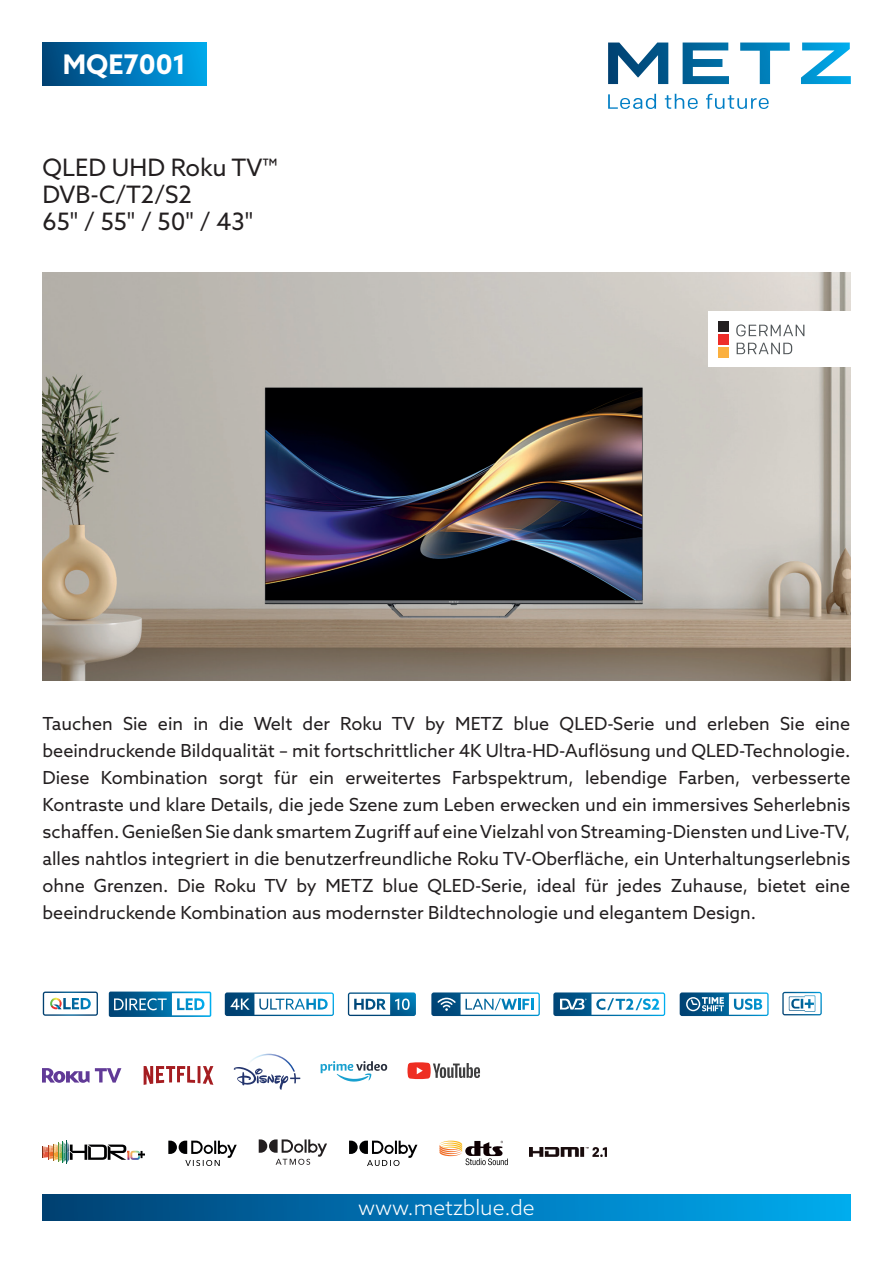
<style>
.page{position:relative;width:893px;height:1263px;background:#fff}
.page>*{position:absolute;margin:0;border:0;box-sizing:border-box;transform-origin:0 0}
.t1{font:700 27px "Azo Sans";color:#fff}
.t2{font:24px/27px "Azo Sans";color:#231f20}
.t3{font:300 21px "Azo Sans";color:#fff}
.t4{font:18px/27px "Azo Sans";color:#231f20;text-align:justify}
</style>
<div class="page">
<svg style="left:608px;top:43px;width:60px;height:41px"></svg>
<svg style="left:683px;top:43px;width:46px;height:41px"></svg>
<svg style="left:740px;top:43px;width:50px;height:41px"></svg>
<svg style="left:801px;top:43px;width:50px;height:41px"></svg>
<svg style="left:608px;top:94px;width:48px;height:15px"></svg>
<svg style="left:665px;top:94px;width:33px;height:15px"></svg>
<svg style="left:706px;top:94px;width:63px;height:15px"></svg>
<div style="left:43px;top:1194px;width:807px;height:26px;background:linear-gradient(to right,#004076,#00acf3)"></div>
<img style="left:43px;top:272px;width:808px;height:408px">
<div style="left:43px;top:43px;width:164px;height:43px;background:linear-gradient(to right,#00437a,#00a7ee)"></div>
<svg style="left:225px;top:992px;width:109px;height:24px"></svg>
<svg style="left:144px;top:1066px;width:69px;height:19px"></svg>
<svg style="left:348px;top:992px;width:68px;height:24px"></svg>
<svg style="left:431px;top:992px;width:109px;height:24px"></svg>
<svg style="left:553px;top:992px;width:112px;height:24px"></svg>
<svg style="left:782px;top:992px;width:40px;height:23px"></svg>
<svg style="left:680px;top:992px;width:89px;height:24px"></svg>
<svg style="left:234px;top:1067px;width:66px;height:23px"></svg>
<img style="left:245px;top:1054px;width:50px;height:17px">
<svg style="left:109px;top:991px;width:102px;height:26px"></svg>
<svg style="left:42px;top:1068px;width:79px;height:15px"></svg>
<svg style="left:321px;top:1061px;width:67px;height:21px"></svg>
<svg style="left:407px;top:1062px;width:73px;height:17px"></svg>
<svg style="left:43px;top:991px;width:55px;height:25px"></svg>
<div style="left:708px;top:311px;width:144px;height:56px;background:#fff"></div>
<svg style="left:736px;top:324px;width:68px;height:12px"></svg>
<svg style="left:737px;top:343px;width:55px;height:11px"></svg>
<div style="left:719px;top:321px;width:10px;height:10px;background:#231f20"></div>
<div style="left:719px;top:334px;width:10px;height:10px;background:#ee2d28"></div>
<div style="left:719px;top:347px;width:10px;height:11px;background:#fbb03f"></div>
<svg style="left:349px;top:1141px;width:68px;height:25px"></svg>
<svg style="left:168px;top:1141px;width:69px;height:25px"></svg>
<svg style="left:439px;top:1141px;width:69px;height:24px"></svg>
<svg style="left:259px;top:1139px;width:68px;height:26px"></svg>
<img style="left:530px;top:1147px;width:76px;height:10px">
<svg style="left:43px;top:1141px;width:102px;height:23px"></svg>
<h1 class="t1" style="left:63px;top:47px;width:125px">MQE7001</h1>
<h2 class="t2" style="left:43px;top:153px;width:236px">QLED UHD Roku TV™<br>DVB-C/T2/S2<br>65" / 55" / 50" / 43"</h2>
<p class="t4" style="left:43px;top:709px;width:809px">Tauchen Sie ein in die Welt der Roku TV by METZ blue QLED-Serie und erleben Sie eine beeindruckende Bildqualität – mit fortschrittlicher 4K Ultra-HD-Auflösung und QLED-Technologie.<br>Diese Kombination sorgt für ein erweitertes Farbspektrum, lebendige Farben, verbesserte Kontraste und klare Details, die jede Szene zum Leben erwecken und ein immersives Seherlebnis schaffen. Genießen Sie dank smartem Zugriff auf eine Vielzahl von Streaming-Diensten und Live-TV, alles nahtlos integriert in die benutzerfreundliche Roku TV-Oberfläche, ein Unterhaltungserlebnis ohne Grenzen. Die Roku TV by METZ blue QLED-Serie, ideal für jedes Zuhause, bietet eine beeindruckende Kombination aus modernster Bildtechnologie und elegantem Design.</p>
<p class="t3" style="left:358px;top:1194px;width:178px">www.metzblue.de</p>
</div>
